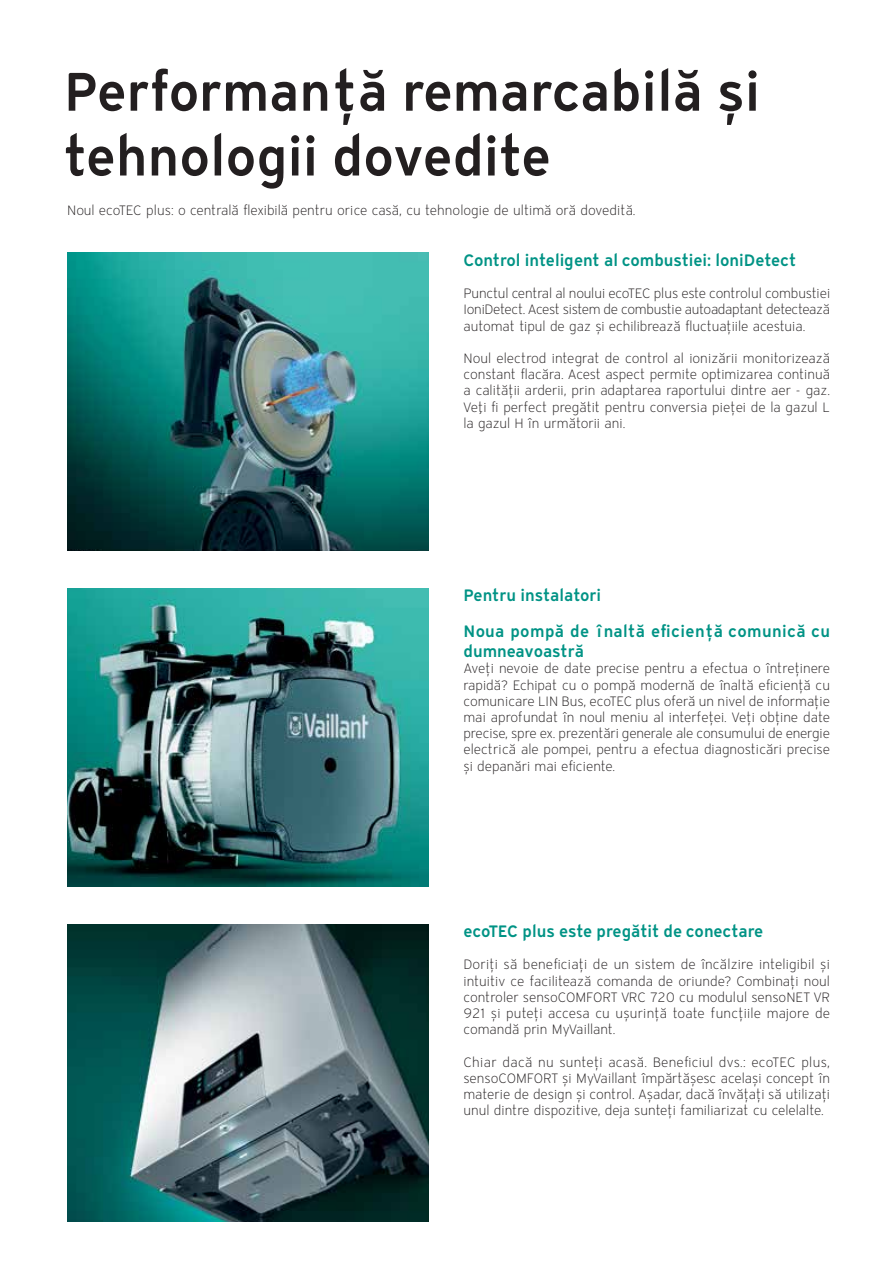
<style>
.page{position:relative;width:893px;height:1263px;background:#fff}
.page>*{position:absolute;margin:0;border:0;box-sizing:border-box;transform-origin:0 0}
.t1{font:600 54px/64.8px "Vaillant 12";color:#231f20}
.t2{font:600 16.5px "Vaillant 12";color:#009385}
.t3{font:600 16.5px/36px "Vaillant 12";letter-spacing:.02em;color:#009385}
.t4{font:300 13.5px/16.2px "Vaillant 12";color:#231f20;text-align:justify}
</style>
<div class="page">
<img style="left:67px;top:253px;width:362px;height:297px">
<img style="left:67px;top:588px;width:362px;height:298px">
<img style="left:67px;top:924px;width:362px;height:298px">
<h1 class="t1" style="left:64px;top:58px;width:698px">Performanță remarcabilă și tehnologii dovedite</h1>
<p class="t4" style="left:67px;top:202px;width:570px">Noul ecoTEC plus: o centrală flexibilă pentru orice casă, cu tehnologie de ultimă oră dovedită.</p>
<p class="t2" style="left:463px;top:249px;width:334px">Control inteligent al combustiei: loniDetect</p>
<p class="t4" style="left:463px;top:285px;width:368px">Punctul central al noului ecoTEC plus este controlul combustiei IoniDetect. Acest sistem de combustie autoadaptant detectează automat tipul de gaz și echilibrează fluctuațiile acestuia.</p>
<p class="t4" style="left:463px;top:350px;width:368px">Noul electrod integrat de control al ionizării monitorizează constant flacăra. Acest aspect permite optimizarea continuă a calității arderii, prin adaptarea raportului dintre aer - gaz.<br>Veţi fi perfect pregătit pentru conversia pieței de la gazul L la gazul H în următorii ani.</p>
<p class="t3" style="left:463px;top:577px;width:368px">Pentru instalatori<br>Noua pompă de înaltă eficiență comunică cu</p>
<p class="t2" style="left:463px;top:640px;width:122px">dumneavoastră</p>
<p class="t4" style="left:463px;top:660px;width:368px">Aveți nevoie de date precise pentru a efectua o întreținere rapidă? Echipat cu o pompă modernă de înaltă eficiență cu comunicare LIN Bus, ecoTEC plus oferă un nivel de informație mai aprofundat în noul meniu al interfeței. Veți obține date precise, spre ex. prezentări generale ale consumului de energie electrică ale pompei, pentru a efectua diagnosticări precise și depanări mai eficiente.</p>
<p class="t2" style="left:463px;top:920px;width:301px">ecoTEC plus este pregătit de conectare</p>
<p class="t4" style="left:463px;top:956px;width:368px">Doriți să beneficiați de un sistem de încălzire inteligibil și intuitiv ce facilitează comanda de oriunde? Combinați noul controler sensoCOMFORT VRC 720 cu modulul sensoNET VR 921 și puteți accesa cu ușurință toate funcțiile majore de comandă prin MyVaillant.</p>
<p class="t4" style="left:463px;top:1053px;width:368px">Chiar dacă nu sunteți acasă. Beneficiul dvs.: ecoTEC plus, sensoCOMFORT și MyVaillant împărtășesc același concept în materie de design și control. Așadar, dacă învățați să utilizați unul dintre dispozitive, deja sunteți familiarizat cu celelalte.</p>
</div>
